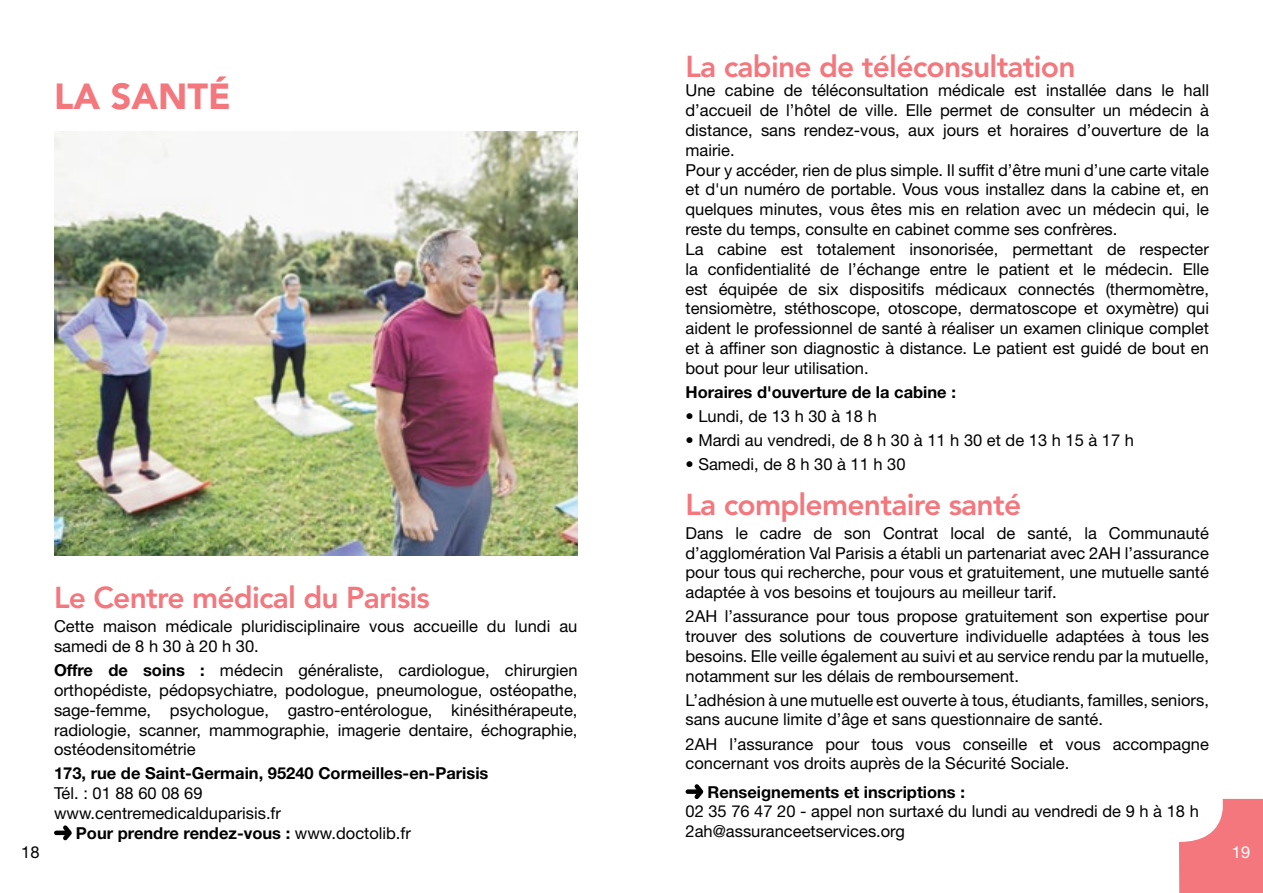
<style>
.page{position:relative;width:1263px;height:893px;background:#fff}
.page>*{position:absolute;margin:0;border:0;box-sizing:border-box;transform-origin:0 0}
.t1{font:900 36px "Avenir LT Std";color:#f3777d}
.t2{font:800 30px "Avenir LT Std";letter-spacing:-.025em;color:#f3777d}
.t3{font:16.5px/19.8px "Helvetica Neue LT Std";color:#000}
.t4{font:700 16.5px "Helvetica Neue LT Std";color:#000}
.s1{font-weight:700}
.s2{font-weight:400}
.s3{color:#fff}
</style>
<div class="page">
<hr style="left:56px;top:831px;width:13px;height:4px;background:#000">
<svg style="left:59px;top:825px;width:13px;height:16px"></svg>
<img style="left:54px;top:132px;width:523px;height:423px">
<svg style="left:1179px;top:799px;width:84px;height:94px"></svg>
<div style="left:688px;top:789px;width:12px;height:5px;background:#000"></div>
<svg style="left:690px;top:784px;width:14px;height:15px"></svg>
<h1 class="t1" style="left:54px;top:75px;width:178px">LA SANTÉ</h1>
<h2 class="t2" style="left:54px;top:580px;width:377px">Le Centre médical du Parisis</h2>
<p class="t3" style="left:54px;top:616px;width:525px">Cette maison médicale pluridisciplinaire vous accueille du lundi au samedi de 8 h 30 à 20 h 30.</p>
<p class="t3" style="left:54px;top:660px;width:525px;text-align:justify"><span class="s1">Offre de soins :</span> médecin généraliste, cardiologue, chirurgien orthopédiste, pédopsychiatre, podologue, pneumologue, ostéopathe, sage-femme, psychologue, gastro-entérologue, kinésithérapeute, radiologie, scanner, mammographie, imagerie dentaire, échographie, ostéodensitométrie</p>
<p class="t4" style="left:54px;top:763px;width:436px">173, rue de Saint-Germain, 95240 Cormeilles-en-Parisis</p>
<p class="t3" style="left:54px;top:783px;width:150px">Tél. : 01 88 60 08 69</p>
<p class="t3" style="left:54px;top:803px;width:229px">www.centremedicalduparisis.fr</p>
<p class="t4" style="left:76px;top:823px;width:336px">Pour prendre rendez-vous : <span class="s2">www.doctolib.fr</span></p>
<h2 class="t2" style="left:685px;top:49px;width:392px">La cabine de téléconsultation</h2>
<p class="t3" style="left:685px;top:80px;width:525px">Une cabine de téléconsultation médicale est installée dans le hall d’accueil de l’hôtel de ville. Elle permet de consulter un médecin à distance, sans rendez-vous, aux jours et horaires d’ouverture de la mairie.<br>Pour y accéder, rien de plus simple. Il suffit d’être muni d’une carte vitale et d'un numéro de portable. Vous vous installez dans la cabine et, en quelques minutes, vous êtes mis en relation avec un médecin qui, le reste du temps, consulte en cabinet comme ses confrères.<br>La cabine est totalement insonorisée, permettant de respecter la confidentialité de l’échange entre le patient et le médecin. Elle est équipée de six dispositifs médicaux connectés (thermomètre, tensiomètre, stéthoscope, otoscope, dermatoscope et oxymètre) qui aident le professionnel de santé à réaliser un examen clinique complet et à affiner son diagnostic à distance. Le patient est guidé de bout en bout pour leur utilisation.</p>
<p class="t4" style="left:685px;top:382px;width:272px">Horaires d'ouverture de la cabine :</p>
<p class="t3" style="left:685px;top:406px;width:193px">• Lundi, de 13 h 30 à 18 h</p>
<p class="t3" style="left:685px;top:430px;width:450px">• Mardi au vendredi, de 8 h 30 à 11 h 30 et de 13 h 15 à 17 h</p>
<p class="t3" style="left:685px;top:454px;width:222px">• Samedi, de 8 h 30 à 11 h 30</p>
<h2 class="t2" style="left:685px;top:486px;width:337px">La complementaire santé</h2>
<p class="t3" style="left:685px;top:523px;width:525px;text-align:justify">Dans le cadre de son Contrat local de santé, la Communauté d’agglomération Val Parisis a établi un partenariat avec 2AH l’assurance pour tous qui recherche, pour vous et gratuitement, une mutuelle santé adaptée à vos besoins et toujours au meilleur tarif.</p>
<p class="t3" style="left:685px;top:606px;width:525px;text-align:justify">2AH l’assurance pour tous propose gratuitement son expertise pour trouver des solutions de couverture individuelle adaptées à tous les besoins. Elle veille également au suivi et au service rendu par la mutuelle, notamment sur les délais de remboursement.</p>
<p class="t3" style="left:685px;top:690px;width:525px">L’adhésion à une mutuelle est ouverte à tous, étudiants, familles, seniors, sans aucune limite d’âge et sans questionnaire de santé.</p>
<p class="t3" style="left:685px;top:733px;width:525px">2AH l’assurance pour tous vous conseille et vous accompagne concernant vos droits auprès de la Sécurité Sociale.</p>
<p class="t4" style="left:707px;top:781px;width:259px">Renseignements et inscriptions :</p>
<p class="t3" style="left:685px;top:801px;width:515px">02 35 76 47 20 - appel non surtaxé du lundi au vendredi de 9 h à 18 h<br>2ah@assuranceetservices.org</p>
<p class="t3" style="left:21px;top:842px;width:20px">18</p>
<p class="t3" style="left:1213px;top:842px;width:39px">19<span class="s3">19</span></p>
</div>
